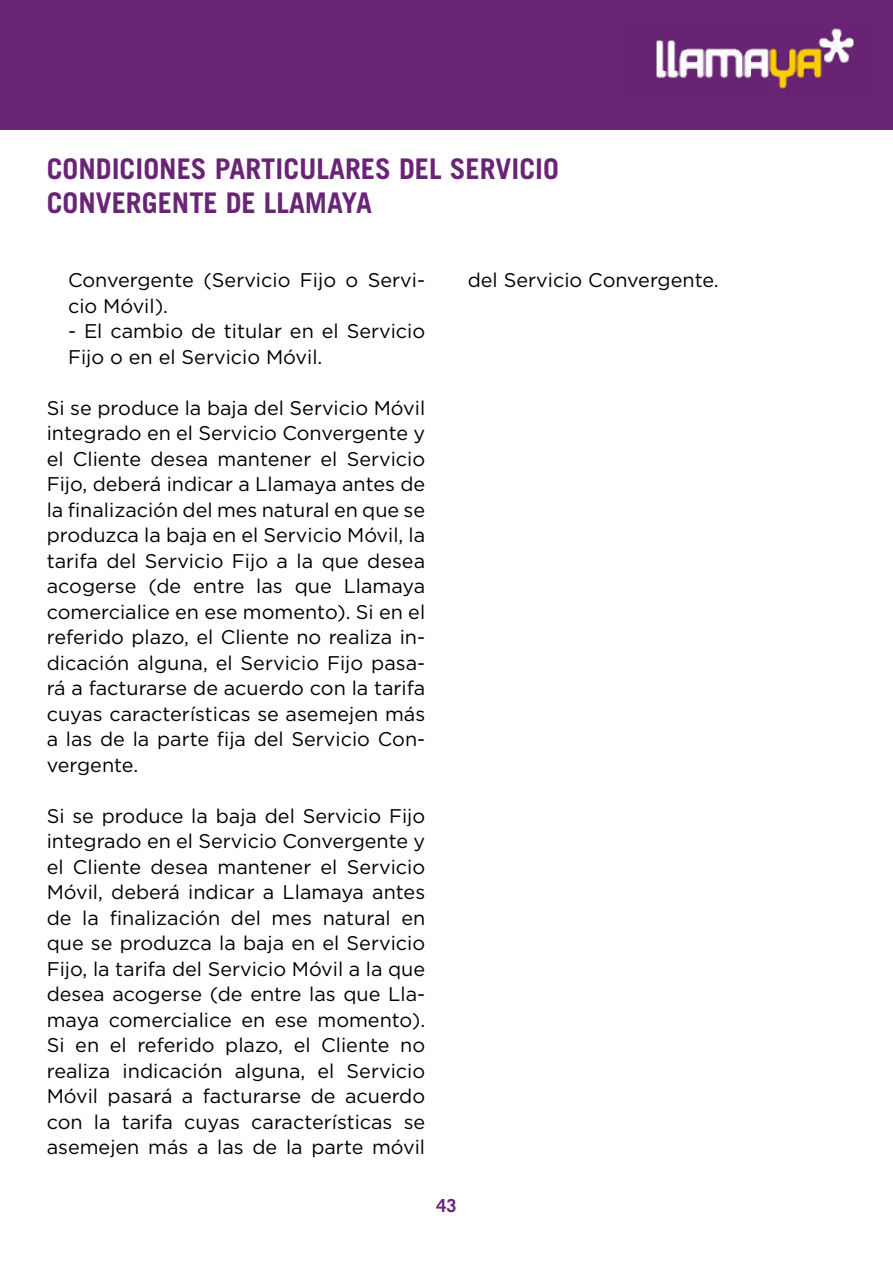
<style>
.page{position:relative;width:893px;height:1263px;background:#fff}
.page>*{position:absolute;margin:0;border:0;box-sizing:border-box;transform-origin:0 0}
.t1{font:700 28.5px/34.2px "Trade Gothic LT Std";color:#692476}
.t2{font:19.8px/25.5px "Gotham";color:#000}
.t3{font:700 18px "Trade Gothic LT Std";color:#692476}
</style>
<div class="page">
<div style="left:0;top:0;width:893px;height:130px;background:#692476"></div>
<img style="left:656px;top:28px;width:198px;height:61px">
<h1 class="t1" style="left:47px;top:151px;width:514px">CONDICIONES PARTICULARES DEL SERVICIO<br>CONVERGENTE DE LLAMAYA</h1>
<p class="t2" style="left:68px;top:267px;width:359px">Convergente (Servicio Fijo o Servi&shy;cio Móvil).</p>
<p class="t2" style="left:68px;top:318px;width:359px">- El cambio de titular en el Servicio<br>Fijo o en el Servicio Móvil.</p>
<p class="t2" style="left:47px;top:394px;width:380px;text-align:justify">Si se produce la baja del Servicio Móvil integrado en el Servicio Convergente y el Cliente desea mantener el Servicio Fijo, deberá indicar a Llamaya antes de la finalización del mes natural en que se produzca la baja en el Servicio Móvil, la tarifa del Servicio Fijo a la que desea acogerse (de entre las que Llamaya comercialice en ese momento). Si en el referido plazo, el Cliente no realiza in&shy;dicación alguna, el Servicio Fijo pasa&shy;rá a facturarse de acuerdo con la tarifa cuyas características se asemejen más a las de la parte fija del Servicio Con&shy;vergente.</p>
<p class="t2" style="left:47px;top:802px;width:380px;text-align:justify">Si se produce la baja del Servicio Fijo integrado en el Servicio Convergente y el Cliente desea mantener el Servicio Móvil, deberá indicar a Llamaya antes de la finalización del mes natural en que se produzca la baja en el Servicio Fijo, la tarifa del Servicio Móvil a la que desea acogerse (de entre las que Lla&shy;maya comercialice en ese momento).<br>Si en el referido plazo, el Cliente no realiza indicación alguna, el Servicio Móvil pasará a facturarse de acuerdo con la tarifa cuyas características se asemejen más a las de la parte móvil</p>
<p class="t2" style="left:468px;top:267px;width:253px">del Servicio Convergente.</p>
<p class="t3" style="left:436px;top:1194px;width:22px">43</p>
</div>
